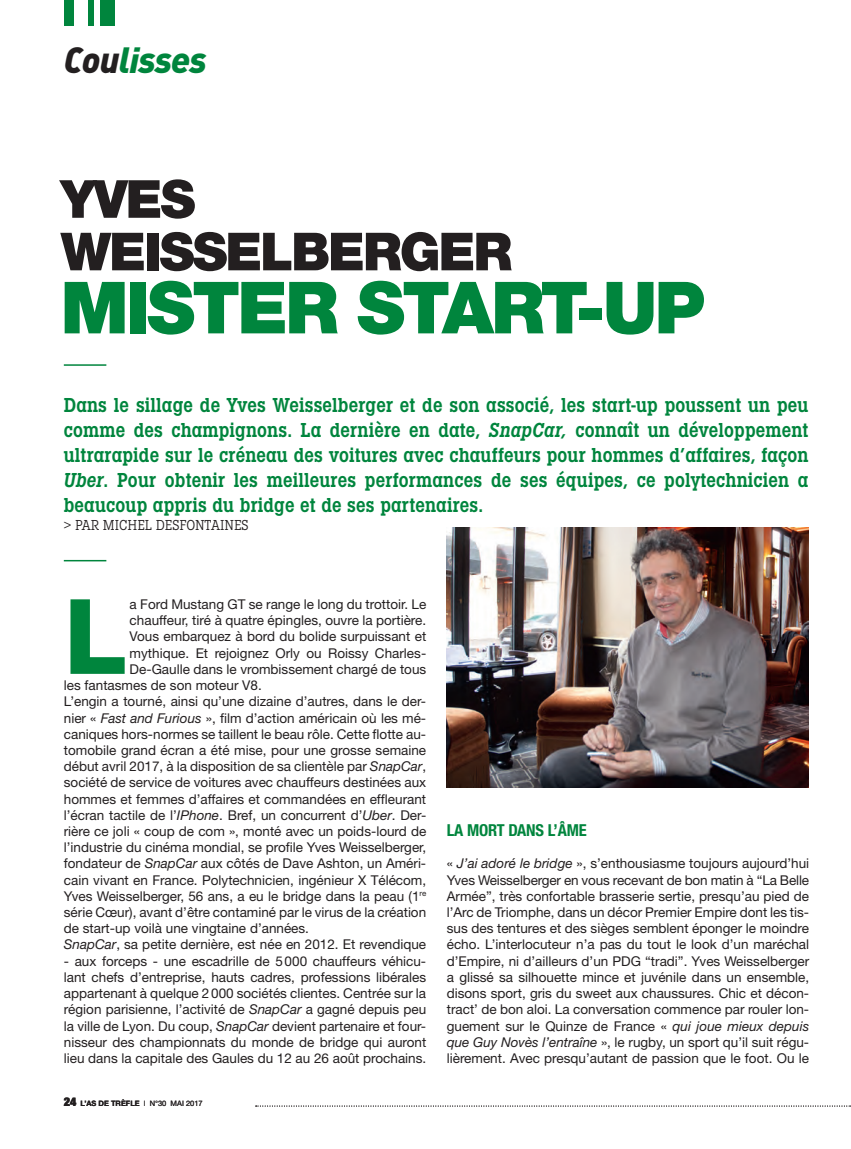
<style>
.page{position:relative;width:851px;height:1149px;background:#fff}
.page>*{position:absolute;margin:0;border:0;box-sizing:border-box;transform-origin:0 0}
.t1{font:800 104.25px "Helvetica Neue";color:#00853d}
.t2{font:900 72px "Helvetica Neue";letter-spacing:-.04em;color:#00853d}
.t3{font:900 52.5px "Helvetica Neue";letter-spacing:-.04em;color:#231f20}
.t4{font:italic 900 36px "DIN";letter-spacing:-.025em;color:#00853d}
.t5{font:600 21px/25.2px "Lubalin Graph Cd ITC";letter-spacing:.01em;color:#00853d;text-align:justify}
.t6{font:700 condensed 16.5px "Helvetica Neue";letter-spacing:-.01em;color:#00853d}
.t7{font:15px "Lubalin Graph Cd ITC";color:#231f20}
.t8{font:13.5px/16.2px "Helvetica Neue";color:#231f20;text-align:justify}
.t9{font:900 expanded 12px "Helvetica Neue";color:#231f20}
.t10{font:700 7.5px "Helvetica Neue";color:#231f20}
.t11{font:7.5px "Helvetica Neue";color:#231f20}
.t12{font:300 7.5px "Helvetica Neue";color:#231f20}
.s1{font-family:"DIN Black Italic Alt";font-weight:400;font-style:normal;color:#231f20}
.s2{font-style:italic}
</style>
<div class="page">
<svg style="left:255px;top:1105px;width:596px;height:1px"></svg>
<img style="left:446px;top:527px;width:362px;height:260px">
<div style="left:100px;top:0;width:14px;height:26px;background:#00853d"></div>
<div style="left:88px;top:0;width:6px;height:26px;background:#00853d"></div>
<div style="left:64px;top:0;width:9px;height:26px;background:#00853d"></div>
<hr style="left:64px;top:559px;width:42px;height:2px;background:#00853d">
<hr style="left:64px;top:364px;width:42px;height:1px;background:#00853d">
<p class="t4" style="left:64px;top:36px;width:144px"><span class="s1">Cou</span>lisses</p>
<p class="t3" style="left:61px;top:168px;width:136px">YVES</p>
<p class="t3" style="left:61px;top:220px;width:453px">WEISSELBERGER</p>
<p class="t2" style="left:61px;top:264px;width:646px">MISTER START-UP</p>
<p class="t5" style="left:64px;top:391px;width:746px">Dans le sillage de Yves Weisselberger et de son associé, les start-up poussent un peu comme des champignons. La dernière en date, <span class="s2">SnapCar,</span> connaît un développement ultrarapide sur le créneau des voitures avec chauffeurs pour hommes d’affaires, façon <span class="s2">Uber</span>. Pour obtenir les meilleures performances de ses équipes, ce polytechnicien a beaucoup appris du bridge et de ses partenaires.</p>
<p class="t7" style="left:64px;top:516px;width:186px">&gt; PAR MICHEL DESFONTAINES</p>
<p class="t1" style="left:64px;top:574px;width:65px">L</p>
<p class="t8" style="left:130px;top:595px;width:298px">a Ford Mustang GT se range le long du trottoir. Le</p>
<p class="t8" style="left:130px;top:612px;width:298px">chauffeur, tiré à quatre épingles, ouvre la portière.</p>
<p class="t8" style="left:130px;top:628px;width:298px">Vous embarquez à bord du bolide surpuissant et</p>
<p class="t8" style="left:130px;top:644px;width:298px">mythique. Et rejoignez Orly ou Roissy Charles-</p>
<p class="t8" style="left:130px;top:660px;width:298px">De-Gaulle dans le vrombissement chargé de tous</p>
<p class="t8" style="left:64px;top:676px;width:199px">les fantasmes de son moteur V8.</p>
<p class="t8" style="left:64px;top:693px;width:364px">L’engin a tourné, ainsi qu’une dizaine d’autres, dans le der&shy;nier « <span class="s2">Fast and Furious</span> », film d’action américain où les mé&shy;caniques hors-normes se taillent le beau rôle. Cette flotte au&shy;tomobile grand écran a été mise, pour une grosse semaine début avril 2017, à la disposition de sa clientèle par <span class="s2">SnapCar</span>, société de service de voitures avec chauffeurs destinées aux hommes et femmes d’affaires et commandées en effleurant l’écran tactile de l’<span class="s2">IPhone</span>. Bref, un concurrent d’<span class="s2">Uber</span>. Der&shy;rière ce joli « coup de com », monté avec un poids-lourd de l’industrie du cinéma mondial, se profile Yves Weisselberger, fondateur de <span class="s2">SnapCar</span> aux côtés de Dave Ashton, un Améri&shy;cain vivant en France. Polytechnicien, ingénieur X Télécom, Yves Weisselberger, 56 ans, a eu le bridge dans la peau (1<sup>re </sup>série Cœur), avant d’être contaminé par le virus de la création de start-up voilà une vingtaine d’années.</p>
<p class="t8" style="left:64px;top:936px;width:364px"><span class="s2">SnapCar</span>, sa petite dernière, est née en 2012. Et revendique</p>
<p class="t8" style="left:64px;top:952px;width:364px">- aux forceps - une escadrille de 5000 chauffeurs véhicu&shy;lant chefs d’entreprise, hauts cadres, professions libérales appartenant à quelque 2000 sociétés clientes. Centrée sur la région parisienne, l’activité de <span class="s2">SnapCar</span> a gagné depuis peu la ville de Lyon. Du coup, <span class="s2">SnapCar</span> devient partenaire et four&shy;nisseur des championnats du monde de bridge qui auront lieu dans la capitale des Gaules du 12 au 26 août prochains.</p>
<p class="t9" style="left:64px;top:1093px;width:14px">24</p>
<p class="t10" style="left:80px;top:1098px;width:61px">L’AS DE TRÈFLE</p>
<p class="t12" style="left:144px;top:1098px;width:3px">I</p>
<p class="t11" style="left:150px;top:1098px;width:55px">N°30 MAI 2017</p>
<p class="t6" style="left:446px;top:819px;width:141px">LA MORT DANS L’ÂME</p>
<p class="t8" style="left:446px;top:855px;width:364px">« <span class="s2">J’ai adoré le bridge</span> », s’enthousiasme toujours aujourd’hui Yves Weisselberger en vous recevant de bon matin à “La Belle Armée”, très confortable brasserie sertie, presqu’au pied de l’Arc de Triomphe, dans un décor Premier Empire dont les tis&shy;sus des tentures et des sièges semblent éponger le moindre écho. L’interlocuteur n’a pas du tout le look d’un maréchal d’Empire, ni d’ailleurs d’un PDG “tradi”. Yves Weisselberger a glissé sa silhouette mince et juvénile dans un ensemble, disons sport, gris du sweet aux chaussures. Chic et décon&shy;tract’ de bon aloi. La conversation commence par rouler lon&shy;guement sur le Quinze de France « <span class="s2">qui joue mieux depuis que Guy Novès l’entraîne</span> », le rugby, un sport qu’il suit régu&shy;lièrement. Avec presqu’autant de passion que le foot. Ou le</p>
</div>
